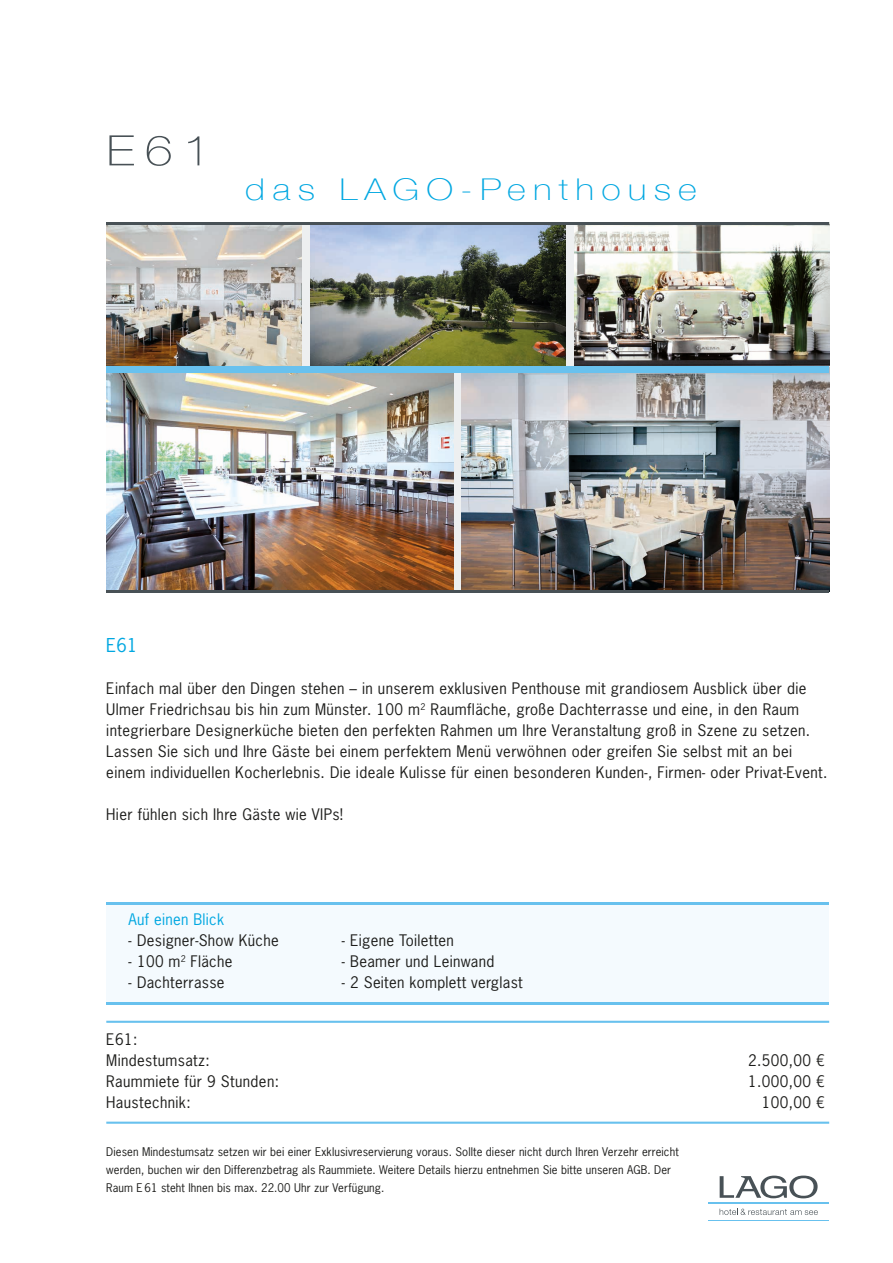
<style>
.page{position:relative;width:893px;height:1263px;background:#fff}
.page>*{position:absolute;margin:0;border:0;box-sizing:border-box;transform-origin:0 0}
.t1{font:100 42px "Helvetica Neue";color:#485156;scale:1.2 1}
.t2{font:100 30px "Helvetica Neue";letter-spacing:.2em;color:#00a7e1;scale:1.2 1}
.t3{font:18px "News Gothic Std";color:#00a7e1}
.t4{font:15px/21px "News Gothic Std";letter-spacing:.025em;color:#1d1d1b}
.t5{font:15px "News Gothic Std";letter-spacing:.02em;color:#00a7e1}
.t6{font:11.25px/18px "News Gothic Std";letter-spacing:.01em;color:#1d1d1b}
</style>
<div class="page">
<svg style="left:720px;top:1209px;width:98px;height:6px"></svg>
<svg style="left:720px;top:1175px;width:98px;height:23px"></svg>
<hr style="left:708px;top:1202px;width:121px;height:2px;background:#68c1ee">
<hr style="left:708px;top:1220px;width:121px;height:1px;background:#68c1ee">
<div style="left:106px;top:904px;width:723px;height:99px;background:#f4fafe"></div>
<hr style="left:106px;top:1002px;width:723px;height:2px;background:#68c1ee">
<hr style="left:106px;top:902px;width:723px;height:2px;background:#68c1ee">
<img style="left:574px;top:225px;width:255px;height:141px">
<img style="left:106px;top:225px;width:196px;height:141px">
<img style="left:310px;top:225px;width:256px;height:141px">
<img style="left:462px;top:373px;width:367px;height:218px">
<img style="left:106px;top:373px;width:347px;height:218px">
<div style="left:106px;top:366px;width:723px;height:7px;background:#68c1ee"></div>
<hr style="left:106px;top:591px;width:723px;height:2px;background:#485156">
<hr style="left:106px;top:223px;width:723px;height:2px;background:#485156">
<hr style="left:106px;top:1021px;width:723px;height:2px;background:#68c1ee">
<hr style="left:106px;top:1121px;width:723px;height:3px;background:#68c1ee">
<h1 class="t1" style="left:106px;top:119px;width:89px">E61</h1>
<h2 class="t2" style="left:245px;top:166px;width:378px">das LAGO-Penthouse</h2>
<p class="t3" style="left:106px;top:633px;width:33px">E61</p>
<p class="t4" style="left:106px;top:677px;width:723px">Einfach mal über den Dingen stehen – in unserem exklusiven Penthouse mit grandiosem Ausblick über die Ulmer Friedrichsau bis hin zum Münster. 100 m<sup>2</sup> Raumfläche, große Dachterrasse und eine, in den Raum integrierbare Designerküche bieten den perfekten Rahmen um Ihre Veranstaltung groß in Szene zu setzen.<br>Lassen Sie sich und Ihre Gäste bei einem perfektem Menü verwöhnen oder greifen Sie selbst mit an bei einem individuellen Kocherlebnis. Die ideale Kulisse für einen besonderen Kunden-, Firmen- oder Privat-Event.</p>
<p class="t4" style="left:106px;top:803px;width:238px">Hier fühlen sich Ihre Gäste wie VIPs!</p>
<p class="t5" style="left:129px;top:909px;width:97px">Auf einen Blick</p>
<p class="t4" style="left:129px;top:930px;width:152px">- Designer-Show Küche</p>
<p class="t4" style="left:129px;top:951px;width:105px">- 100 m<sup>2</sup> Fläche</p>
<p class="t4" style="left:129px;top:972px;width:97px">- Dachterrasse</p>
<p class="t4" style="left:106px;top:1029px;width:105px">E61:<br>Mindestumsatz:</p>
<p class="t4" style="left:342px;top:929px;width:114px">- Eigene Toiletten</p>
<p class="t4" style="left:342px;top:950px;width:154px">- Beamer und Leinwand</p>
<p class="t4" style="left:342px;top:971px;width:182px">- 2 Seiten komplett verglast</p>
<p class="t4" style="left:748px;top:1050px;width:78px">2.500,00 €</p>
<p class="t4" style="left:106px;top:1071px;width:174px">Raummiete für 9 Stunden:</p>
<p class="t4" style="left:748px;top:1071px;width:78px">1.000,00 €</p>
<p class="t4" style="left:106px;top:1092px;width:86px">Haustechnik:</p>
<p class="t4" style="left:762px;top:1092px;width:65px">100,00 €</p>
<p class="t6" style="left:106px;top:1143px;width:574px">Diesen Mindestumsatz setzen wir bei einer Exklusivreservierung voraus. Sollte dieser nicht durch Ihren Verzehr erreicht werden, buchen wir den Differenzbetrag als Raummiete. Weitere Details hierzu entnehmen Sie bitte unseren AGB. Der<br>Raum E 61 steht Ihnen bis max. 22.00 Uhr zur Verfügung.</p>
</div>
